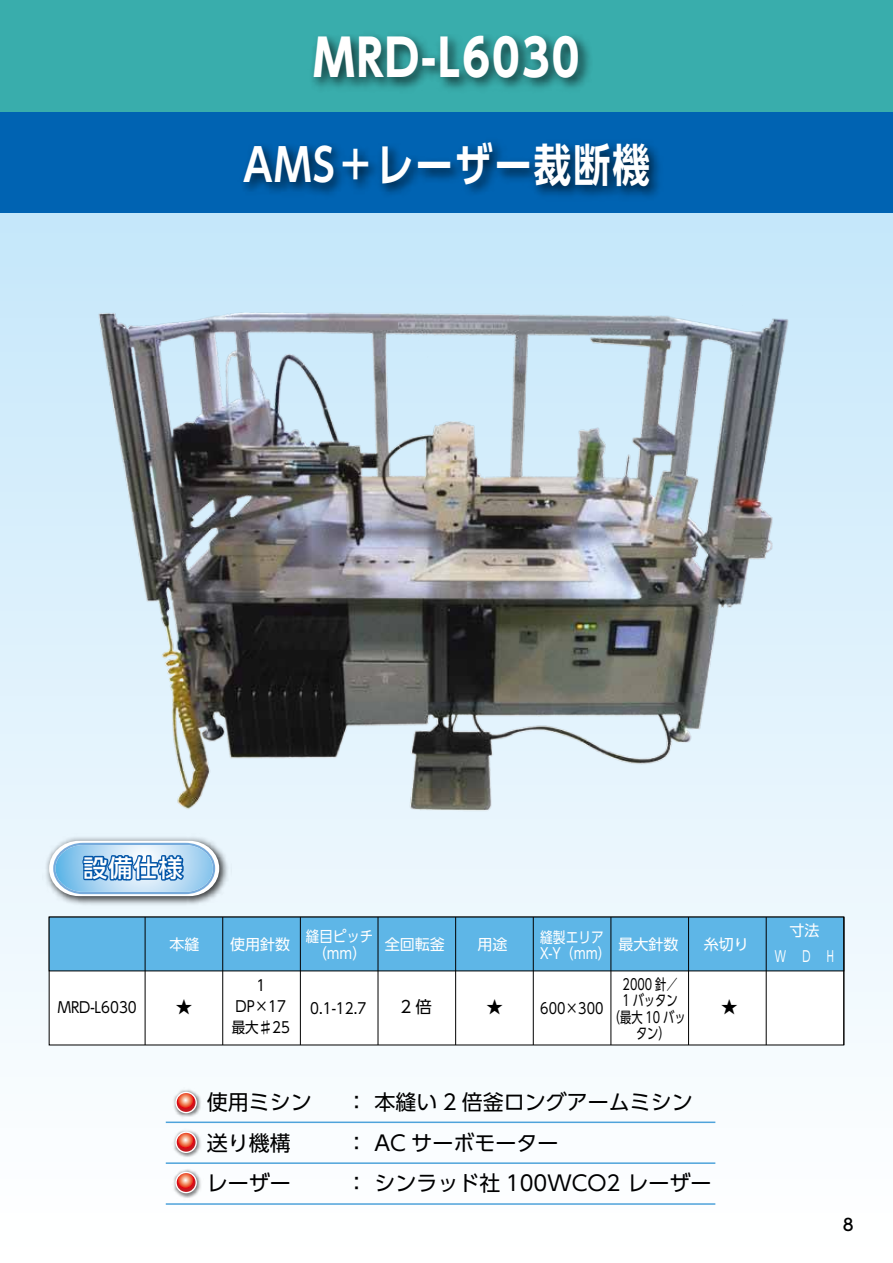
<style>
.page{position:relative;width:893px;height:1263px;background:#fff}
.page>*{position:absolute;margin:0;border:0;box-sizing:border-box;transform-origin:0 0}
.t1{font:700 50.4px "UD Shin Go Pro";letter-spacing:.05em;color:#fff;scale:.83 1}
.t2{font:700 45px "UD Shin Go Pro De";letter-spacing:.05em;color:#fff;scale:.83 1}
.t3{font:500 24px "UD Shin Go Pro";color:#fff}
.t4{font:21px "UD Shin Go Pro";color:#000}
.t5{font:16.5px "UD Shin Go Pro";color:#000}
.t6{font:500 16.5px "UD Shin Go Pro";color:#000}
.t7{font:15px/21px "UD Shin Go Pro";color:#000;text-align:center;scale:.9 1}
.t8{font:15px/25.5px "UD Shin Go Pro";color:#fff;text-align:center}
.t9{font:15px "UD Shin Go Pro";color:#000;scale:.75 1}
.t10{font:15px/16.5px "UD Shin Go Pro";color:#fff;scale:.85 1}
.t11{font:15px/16.5px "UD Shin Go Pro";color:#fff;text-align:center;scale:.9 1}
.t12{font:15px "UD Shin Go Pro";color:#000;scale:.85 1}
.s1{font-size:16.5px}
</style>
<div class="page">
<div style="left:0;top:175px;width:893px;height:1088px;background:linear-gradient(to bottom,#c4e7fa,#fffdfd)"></div>
<div style="left:0;top:0;width:893px;height:112px;background:#39adac"></div>
<div style="left:0;top:112px;width:893px;height:101px;background:#0063b2"></div>
<img style="left:313px;top:35px;width:277px;height:54px">
<img style="left:233px;top:143px;width:438px;height:76px">
<img style="left:88px;top:288px;width:716px;height:537px">
<img style="left:42px;top:833px;width:189px;height:75px">
<svg style="left:49px;top:840px;width:170px;height:56px"></svg>
<hr style="left:166px;top:1121px;width:549px;height:2px;background:#4ea3db">
<hr style="left:166px;top:1162px;width:549px;height:2px;background:#4ea3db">
<hr style="left:166px;top:1203px;width:549px;height:2px;background:#4ea3db">
<img style="left:172px;top:1088px;width:33px;height:33px">
<svg style="left:175px;top:1092px;width:22px;height:21px"></svg>
<svg style="left:177px;top:1093px;width:19px;height:19px"></svg>
<img style="left:172px;top:1128px;width:33px;height:32px">
<svg style="left:175px;top:1131px;width:22px;height:22px"></svg>
<svg style="left:177px;top:1133px;width:19px;height:19px"></svg>
<img style="left:172px;top:1169px;width:33px;height:31px">
<svg style="left:175px;top:1172px;width:22px;height:21px"></svg>
<svg style="left:177px;top:1173px;width:19px;height:19px"></svg>
<div style="left:49px;top:917px;width:795px;height:128px;background:#fff"></div>
<div style="left:49px;top:917px;width:795px;height:54px;background:#5eb6e7"></div>
<hr style="left:843px;top:917px;width:1px;height:128px;background:#000">
<hr style="left:766px;top:917px;width:1px;height:128px;background:#000">
<hr style="left:688px;top:917px;width:1px;height:128px;background:#000">
<hr style="left:610px;top:917px;width:1px;height:128px;background:#000">
<hr style="left:533px;top:917px;width:1px;height:128px;background:#000">
<hr style="left:455px;top:917px;width:1px;height:128px;background:#000">
<hr style="left:378px;top:917px;width:1px;height:128px;background:#000">
<hr style="left:300px;top:917px;width:1px;height:128px;background:#000">
<hr style="left:222px;top:917px;width:1px;height:128px;background:#000">
<hr style="left:145px;top:917px;width:1px;height:128px;background:#000">
<h1 class="t1" style="left:313px;top:17px;width:322px">MRD-L6030</h1>
<h2 class="t2" style="left:243px;top:129px;width:492px">AMS＋レーザー裁断機</h2>
<p class="t3" style="left:83px;top:848px;width:101px">設備仕様</p>
<p class="t7" style="left:58px;top:997px;width:89px">MRD-L6030</p>
<p class="t8" style="left:170px;top:931px;width:32px">本縫</p>
<p class="t8" style="left:230px;top:931px;width:61px">使用針数</p>
<p class="t11" style="left:306px;top:928px;width:76px">縫目ピッチ（mm）</p>
<p class="t8" style="left:385px;top:931px;width:61px">全回転釜</p>
<p class="t8" style="left:477px;top:931px;width:31px">用途</p>
<p class="t10" style="left:540px;top:928px;width:84px">縫製エリア<br>X-Y（mm）</p>
<p class="t8" style="left:619px;top:931px;width:61px">最大針数</p>
<p class="t8" style="left:704px;top:931px;width:46px">糸切り</p>
<p class="t7" style="left:232px;top:974px;width:66px">1<br>DP×17最大♯25</p>
<p class="t9" style="left:623px;top:972px;width:75px">2000 針／</p>
<p class="t9" style="left:622px;top:988px;width:75px">1 バッタン</p>
<p class="t9" style="left:609px;top:1005px;width:104px">（最大 10 バッ</p>
<p class="t9" style="left:636px;top:1021px;width:46px">タン）</p>
<p class="t5" style="left:176px;top:993px;width:18px">★</p>
<p class="t7" style="left:310px;top:997px;width:64px">0.1-12.7</p>
<p class="t5" style="left:400px;top:993px;width:33px">2倍</p>
<p class="t12" style="left:486px;top:996px;width:139px"><span class="s1">★</span> 600×300</p>
<p class="t5" style="left:721px;top:993px;width:18px">★</p>
<p class="t4" style="left:207px;top:1085px;width:106px">使用ミシン</p>
<p class="t4" style="left:346px;top:1085px;width:348px">： 本縫い 2 倍釜ロングアームミシン</p>
<p class="t4" style="left:207px;top:1126px;width:85px">送り機構</p>
<p class="t4" style="left:346px;top:1126px;width:214px">： AC サーボモーター</p>
<p class="t4" style="left:207px;top:1166px;width:85px">レーザー</p>
<p class="t4" style="left:346px;top:1166px;width:367px">： シンラッド社 100WCO2 レーザー</p>
<p class="t8" style="left:775px;top:917px;width:60px">寸法<br>W D H</p>
<p class="t6" style="left:843px;top:1211px;width:12px">8</p>
</div>
